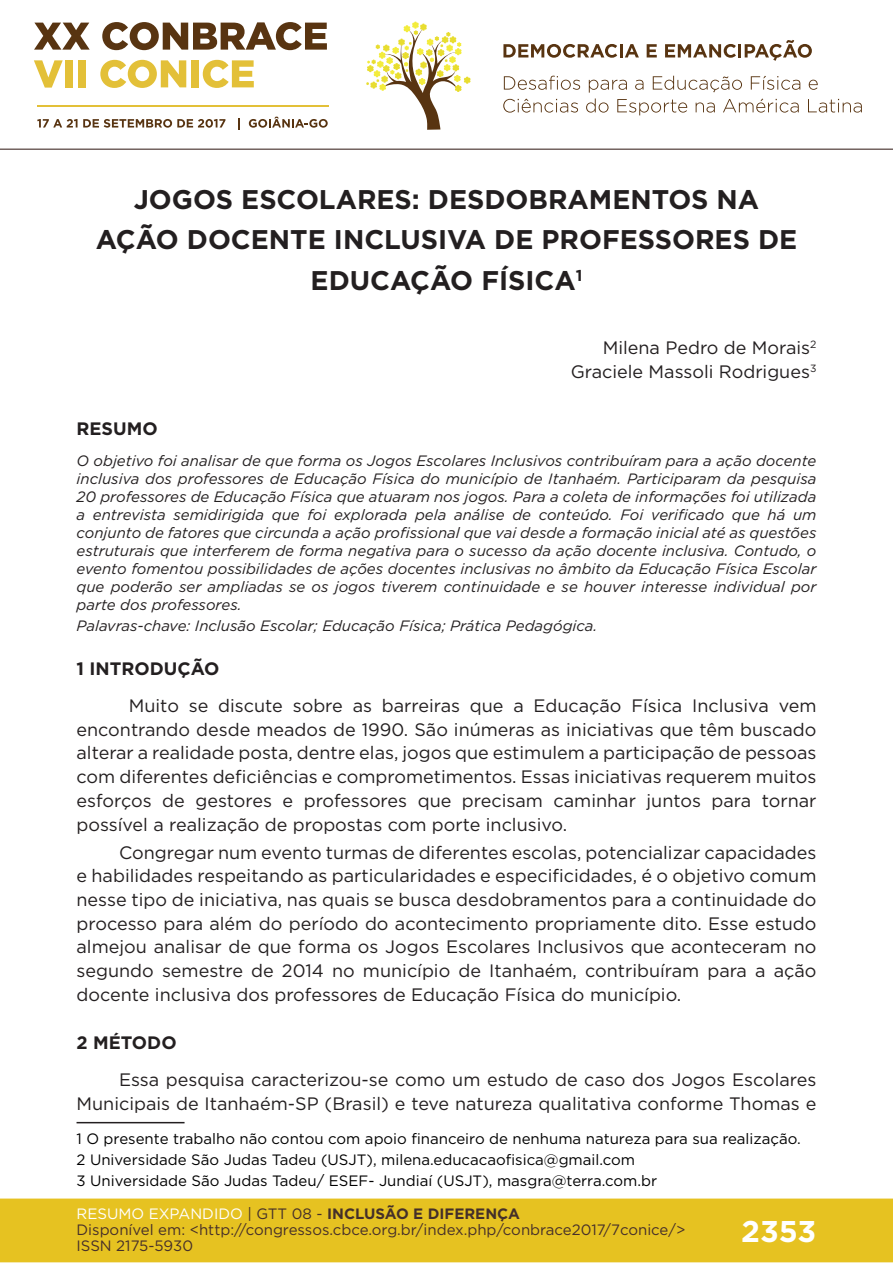
<style>
.page{position:relative;width:893px;height:1263px;background:#fff}
.page>*{position:absolute;margin:0;border:0;box-sizing:border-box;transform-origin:0 0}
.t1{font:700 30px "Gotham";color:#fff}
.t2{font:700 27px/40.5px "Gotham";color:#231f20;text-align:center}
.t3{font:18px/23.7px "Gotham";color:#231f20;text-align:right}
.t4{font:700 18px "Gotham";color:#231f20}
.t5{font:italic 15px/18px "Gotham";color:#231f20;text-align:justify}
.t6{font:15px/21.3px "Gotham";color:#000001}
.t7{font:15px/16px "Gotham";color:#462f2a}
.s1{color:#fff}
.s2{color:#442f2a}
.s3{font-weight:700;color:#442f2a}
</style>
<div class="page">
<div style="left:0;top:1198px;width:893px;height:64px;background:#e6c221;border:2px solid #e6c221"></div>
<svg style="left:34px;top:23px;width:56px;height:27px"></svg>
<svg style="left:102px;top:22px;width:225px;height:28px"></svg>
<svg style="left:34px;top:60px;width:29px;height:28px"></svg>
<div style="left:65px;top:60px;width:8px;height:27px;background:#e3c038"></div>
<div style="left:78px;top:60px;width:8px;height:27px;background:#e3c038"></div>
<svg style="left:100px;top:60px;width:86px;height:28px"></svg>
<div style="left:191px;top:60px;width:8px;height:27px;background:#e3c038"></div>
<svg style="left:203px;top:60px;width:51px;height:28px"></svg>
<svg style="left:37px;top:119px;width:188px;height:9px"></svg>
<svg style="left:238px;top:118px;width:2px;height:11px"></svg>
<svg style="left:249px;top:117px;width:79px;height:11px"></svg>
<hr style="left:37px;top:105px;width:291px;height:2px;background:#e3c038">
<svg style="left:366px;top:21px;width:105px;height:109px"></svg>
<svg style="left:503px;top:44px;width:136px;height:14px"></svg>
<svg style="left:647px;top:44px;width:10px;height:13px"></svg>
<svg style="left:665px;top:40px;width:147px;height:21px"></svg>
<svg style="left:504px;top:76px;width:76px;height:14px"></svg>
<svg style="left:809px;top:80px;width:9px;height:10px"></svg>
<svg style="left:503px;top:99px;width:75px;height:14px"></svg>
<svg style="left:586px;top:76px;width:214px;height:39px"></svg>
<svg style="left:808px;top:99px;width:54px;height:14px"></svg>
<hr style="left:0;top:149px;width:893px;height:1px;background:#442f2a">
<hr style="left:77px;top:1122px;width:108px;height:1px;background:#231f20">
<h2 class="t2" style="left:96px;top:179px;width:703px">JOGOS ESCOLARES: DESDOBRAMENTOS NA<br>AÇÃO DOCENTE INCLUSIVA DE PROFESSORES DE<br>EDUCAÇÃO FÍSICA<sup>1</sup></h2>
<p class="t3" style="left:571px;top:335px;width:247px">Milena Pedro de Morais<sup>2<br></sup>Graciele Massoli Rodrigues<sup>3</sup></p>
<p class="t4" style="left:77px;top:417px;width:83px">RESUMO</p>
<p class="t5" style="left:77px;top:451px;width:741px">O objetivo foi analisar de que forma os Jogos Escolares Inclusivos contribuíram para a ação docente inclusiva dos professores de Educação Física do município de Itanhaém. Participaram da pesquisa 20 professores de Educação Física que atuaram nos jogos. Para a coleta de informações foi utilizada a entrevista semidirigida que foi explorada pela análise de conteúdo. Foi verificado que há um conjunto de fatores que circunda a ação profissional que vai desde a formação inicial até as questões estruturais que interferem de forma negativa para o sucesso da ação docente inclusiva. Contudo, o evento fomentou possibilidades de ações docentes inclusivas no âmbito da Educação Física Escolar que poderão ser ampliadas se os jogos tiverem continuidade e se houver interesse individual por parte dos professores.</p>
<p class="t5" style="left:77px;top:617px;width:522px">Palavras-chave: Inclusão Escolar; Educação Física; Prática Pedagógica.</p>
<p class="t4" style="left:77px;top:657px;width:144px">1 INTRODUÇÃO</p>
<p class="t3" style="left:77px;top:693px;width:741px;text-align:justify;text-indent:52px">Muito se discute sobre as barreiras que a Educação Física Inclusiva vem encontrando desde meados de 1990. São inúmeras as iniciativas que têm buscado alterar a realidade posta, dentre elas, jogos que estimulem a participação de pessoas com diferentes deficiências e comprometimentos. Essas iniciativas requerem muitos esforços de gestores e professores que precisam caminhar juntos para tornar possível a realização de propostas com porte inclusivo.</p>
<p class="t3" style="left:77px;top:840px;width:741px;text-align:justify;text-indent:43px">Congregar num evento turmas de diferentes escolas, potencializar capacidades e habilidades respeitando as particularidades e especificidades, é o objetivo comum nesse tipo de iniciativa, nas quais se busca desdobramentos para a continuidade do processo para além do período do acontecimento propriamente dito. Esse estudo almejou analisar de que forma os Jogos Escolares Inclusivos que aconteceram no segundo semestre de 2014 no município de Itanhaém, contribuíram para a ação docente inclusiva dos professores de Educação Física do município.</p>
<p class="t4" style="left:77px;top:1031px;width:102px">2 MÉTODO</p>
<p class="t3" style="left:77px;top:1067px;width:741px">Essa pesquisa caracterizou-se como um estudo de caso dos Jogos Escolares<br>Municipais de Itanhaém-SP (Brasil) e teve natureza qualitativa conforme Thomas e</p>
<p class="t6" style="left:77px;top:1128px;width:726px">1 O presente trabalho não contou com apoio financeiro de nenhuma natureza para sua realização.<br>2 Universidade São Judas Tadeu (USJT), milena.educacaofisica@gmail.com<br>3 Universidade São Judas Tadeu/ ESEF- Jundiaí (USJT), masgra@terra.com.br</p>
<p class="t7" style="left:77px;top:1205px;width:610px"><span class="s1">RESUMO EXPANDIDO</span> <span class="s2">| GTT 08 -</span> <span class="s3">INCLUSÃO E DIFERENÇA<br></span>Disponível em: &lt;http://congressos.cbce.org.br/index.php/conbrace2017/7conice/&gt;<br>ISSN 2175-5930</p>
<h1 class="t1" style="left:741px;top:1212px;width:77px">2353</h1>
</div>
